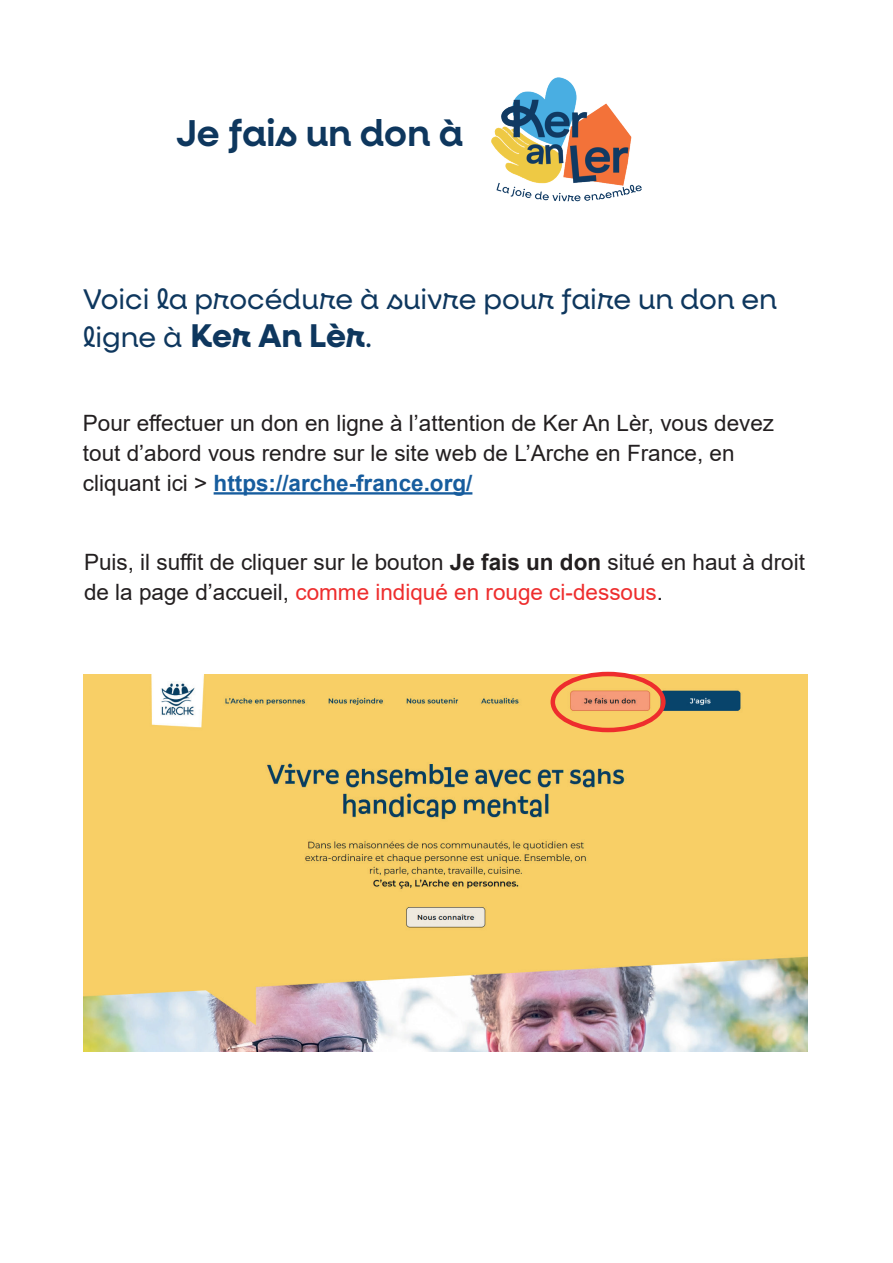
<style>
.page{position:relative;width:893px;height:1263px;background:#fff}
.page>*{position:absolute;margin:0;border:0;box-sizing:border-box;transform-origin:0 0}
.t1{font:600 37.5px "Neulis";color:#0e375e}
.t2{font:700 33px "Neulis";letter-spacing:-.01em;color:#0e375e}
.t3{font:28.5px "Neulis";color:#0e375e}
.t4{font:22.5px/30px "Arial";color:#231f20}
.s1{font-weight:400;font-size:28.5px}
.s2{font-weight:400;font-size:30px}
.s3{font-weight:700;color:#175d9e}
.s4{font-weight:700}
.s5{color:#ee2d2d}
</style>
<div class="page">
<img style="left:491px;top:77px;width:151px;height:125px">
<hr style="left:214px;top:492px;width:258px;height:3px;background:#175d9e">
<img style="left:83px;top:674px;width:725px;height:377px">
<div style="left:551px;top:672px;width:115px;height:60px;border:4px solid #ee2d2d;border-radius:50%"></div>
<h1 class="t1" style="left:176px;top:111px;width:288px">Je fais un don à</h1>
<p class="t3" style="left:83px;top:283px;width:695px">Voici la procédure à suivre pour faire un don en</p>
<h2 class="t2" style="left:83px;top:316px;width:291px"><span class="s1">ligne à</span> Ker An Lèr<span class="s2">.</span></h2>
<p class="t4" style="left:83px;top:408px;width:693px">Pour effectuer un don en ligne à l’attention de Ker An Lèr, vous devez tout d’abord vous rendre sur le site web de L’Arche en France, en cliquant ici &gt; <span class="s3">https://arche-france.org/</span></p>
<p class="t4" style="left:84px;top:547px;width:723px">Puis, il suffit de cliquer sur le bouton <span class="s4">Je fais un don</span> situé en haut à droit de la page d’accueil, <span class="s5">comme indiqué en rouge ci-dessous</span>.</p>
</div>
